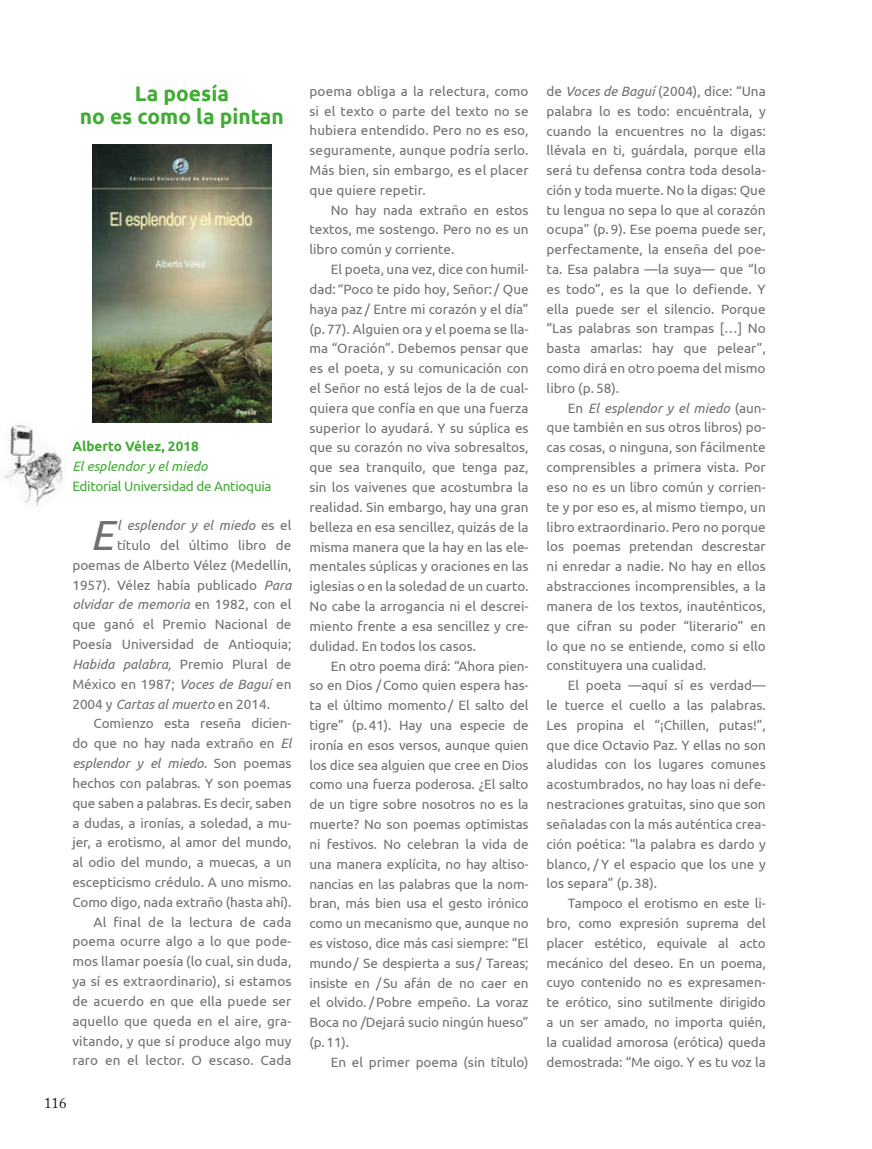
<style>
.page{position:relative;width:872px;height:1149px;background:#fff}
.page>*{position:absolute;margin:0;border:0;box-sizing:border-box;transform-origin:0 0}
.t1{font:italic 42px "Ubuntu";color:#70706f}
.t2{font:700 21px/22.5px "Ubuntu";color:#41ab35;text-align:center}
.t3{font:15px "Adobe Caslon Pro";color:#1d1d1b}
.t4{font:13.5px/19.8px "Ubuntu";color:#70706f;text-align:justify}
.t5{font:italic 13.5px "Ubuntu";color:#70706f}
.t6{font:13.5px "Ubuntu";letter-spacing:-.02em;color:#41ab35}
.t7{font:italic 13.5px "Ubuntu";color:#41ab35}
.t8{font:700 13.5px "Ubuntu";color:#41ab35}
.s1{font-style:normal}
.s2{font-style:italic}
</style>
<div class="page">
<img style="left:93px;top:144px;width:178px;height:278px">
<img style="left:4px;top:424px;width:61px;height:82px">
<h2 class="t2" style="left:80px;top:82px;width:205px">La poesía<br>no es como la pintan</h2>
<p class="t8" style="left:72px;top:438px;width:128px">Alberto Vélez, 2018</p>
<p class="t7" style="left:72px;top:457px;width:137px">El esplendor y el miedo</p>
<p class="t6" style="left:72px;top:477px;width:201px">Editorial Universidad de Antioquia</p>
<h1 class="t1" style="left:90px;top:509px;width:25px">E</h1>
<p class="t5" style="left:117px;top:517px;width:176px">l esplendor y el miedo <span class="s1">es el</span></p>
<p class="t4" style="left:117px;top:534px;width:176px">título del último libro de</p>
<p class="t4" style="left:72px;top:554px;width:221px">poemas de Alberto Vélez (Medellín,</p>
<p class="t4" style="left:72px;top:574px;width:221px">1957). Vélez había publicado <span class="s2">Para</span></p>
<p class="t5" style="left:72px;top:596px;width:221px">olvidar de memoria <span class="s1">en 1982, con el</span></p>
<p class="t4" style="left:72px;top:614px;width:221px">que ganó el Premio Nacional de</p>
<p class="t4" style="left:72px;top:633px;width:221px">Poesía Universidad de Antioquia;</p>
<p class="t5" style="left:72px;top:655px;width:221px">Habida palabra, <span class="s1">Premio Plural de</span></p>
<p class="t4" style="left:72px;top:673px;width:221px">México en 1987; <span class="s2">Voces de Baguí</span> en</p>
<p class="t5" style="left:72px;top:695px;width:199px"><span class="s1">2004 y</span> Cartas al muerto <span class="s1">en 2014.</span></p>
<p class="t4" style="left:94px;top:713px;width:199px">Comienzo esta reseña dicien-</p>
<p class="t4" style="left:72px;top:732px;width:221px">do que no hay nada extraño en <span class="s2">El</span></p>
<p class="t5" style="left:72px;top:754px;width:221px">esplendor y el miedo. <span class="s1">Son poemas</span></p>
<p class="t4" style="left:72px;top:772px;width:221px">hechos con palabras. Y son poemas</p>
<p class="t4" style="left:72px;top:792px;width:221px">que saben a palabras. Es decir, saben</p>
<p class="t4" style="left:72px;top:812px;width:221px">a dudas, a ironías, a soledad, a mu-</p>
<p class="t4" style="left:72px;top:832px;width:221px">jer, a erotismo, al amor del mundo,</p>
<p class="t4" style="left:72px;top:851px;width:221px">al odio del mundo, a muecas, a un</p>
<p class="t4" style="left:72px;top:871px;width:221px">escepticismo crédulo. A uno mismo.</p>
<p class="t4" style="left:72px;top:891px;width:221px">Como digo, nada extraño (hasta ahí).</p>
<p class="t4" style="left:94px;top:911px;width:199px">Al final de la lectura de cada</p>
<p class="t4" style="left:72px;top:931px;width:221px">poema ocurre algo a lo que pode-</p>
<p class="t4" style="left:72px;top:950px;width:221px">mos llamar poesía (lo cual, sin duda,</p>
<p class="t4" style="left:72px;top:970px;width:221px">ya sí es extraordinario), si estamos</p>
<p class="t4" style="left:72px;top:990px;width:221px">de acuerdo en que ella puede ser</p>
<p class="t4" style="left:72px;top:1010px;width:221px">aquello que queda en el aire, gra-</p>
<p class="t4" style="left:72px;top:1030px;width:221px">vitando, y que sí produce algo muy</p>
<p class="t4" style="left:72px;top:1049px;width:221px">raro en el lector. O escaso. Cada</p>
<p class="t3" style="left:44px;top:1093px;width:24px">116</p>
<p class="t4" style="left:309px;top:81px;width:221px">poema obliga a la relectura, como si el texto o parte del texto no se hubiera entendido. Pero no es eso, seguramente, aunque podría serlo.<br>Más bien, sin embargo, es el placer que quiere repetir.</p>
<p class="t4" style="left:309px;top:199px;width:221px;text-indent:21px">No hay nada extraño en estos textos, me sostengo. Pero no es un libro común y corriente.</p>
<p class="t4" style="left:309px;top:259px;width:221px;text-indent:21px">El poeta, una vez, dice con humil&shy;dad:<span class="s2">“</span>Poco te pido hoy, Señor: / Que haya paz / Entre mi corazón y el día” (p. 77). Alguien ora y el poema se lla&shy;ma “Oración”. Debemos pensar que es el poeta, y su comunicación con el Señor no está lejos de la de cual&shy;quiera que confía en que una fuerza superior lo ayudará. Y su súplica es que su corazón no viva sobresaltos, que sea tranquilo, que tenga paz, sin los vaivenes que acostumbra la realidad. Sin embargo, hay una gran belleza en esa sencillez, quizás de la misma manera que la hay en las ele&shy;mentales súplicas y oraciones en las iglesias o en la soledad de un cuarto.<br>No cabe la arrogancia ni el descrei&shy;miento frente a esa sencillez y cre&shy;dulidad. En todos los casos.</p>
<p class="t4" style="left:309px;top:655px;width:221px;text-indent:21px">En otro poema dirá: “Ahora pien&shy;so en Dios / Como quien espera has&shy;ta el último momento / El salto del tigre” (p. 41). Hay una especie de ironía en esos versos, aunque quien los dice sea alguien que cree en Dios como una fuerza poderosa. ¿El salto de un tigre sobre nosotros no es la muerte? No son poemas optimistas ni festivos. No celebran la vida de una manera explícita, no hay altiso&shy;nancias en las palabras que la nom&shy;bran, más bien usa el gesto irónico como un mecanismo que, aunque no es vistoso, dice más casi siempre: “El mundo / Se despierta a sus / Tareas; insiste en / Su afán de no caer en el olvido. / Pobre empeño. La voraz Boca no /Dejará sucio ningún hueso” (p. 11).</p>
<p class="t4" style="left:331px;top:1051px;width:199px">En el primer poema (sin título)</p>
<p class="t4" style="left:546px;top:81px;width:221px">de <span class="s2">Voces de Baguí</span> (2004), dice: “Una palabra lo es todo: encuéntrala, y cuando la encuentres no la digas: llévala en ti, guárdala, porque ella será tu defensa contra toda desola&shy;ción y toda muerte. No la digas: Que tu lengua no sepa lo que al corazón ocupa” (p. 9). Ese poema puede ser, perfectamente, la enseña del poe&shy;ta. Esa palabra —la suya— que “lo es todo”, es la que lo defiende. Y ella puede ser el silencio. Porque “Las palabras son trampas […] No basta amarlas: hay que pelear”, como dirá en otro poema del mismo libro (p. 58).</p>
<p class="t4" style="left:546px;top:397px;width:221px;text-indent:21px">En <span class="s2">El esplendor y el miedo</span> (aun&shy;que también en sus otros libros) po&shy;cas cosas, o ninguna, son fácilmente comprensibles a primera vista. Por eso no es un libro común y corrien&shy;te y por eso es, al mismo tiempo, un libro extraordinario. Pero no porque los poemas pretendan descrestar ni enredar a nadie. No hay en ellos abstracciones incomprensibles, a la manera de los textos, inauténticos, que cifran su poder “literario” en lo que no se entiende, como si ello constituyera una cualidad.</p>
<p class="t4" style="left:546px;top:674px;width:221px;text-indent:21px">El poeta —aquí sí es verdad— le tuerce el cuello a las palabras.<br>Les propina el “¡Chillen, putas!”, que dice Octavio Paz. Y ellas no son aludidas con los lugares comunes acostumbrados, no hay loas ni defe&shy;nestraciones gratuitas, sino que son señaladas con la más auténtica crea&shy;ción poética: “la palabra es dardo y blanco, / Y el espacio que los une y los separa” (p. 38).</p>
<p class="t4" style="left:546px;top:892px;width:221px;text-indent:21px">Tampoco el erotismo en este li&shy;bro, como expresión suprema del placer estético, equivale al acto mecánico del deseo. En un poema, cuyo contenido no es expresamen&shy;te erótico, sino sutilmente dirigido a un ser amado, no importa quién, la cualidad amorosa (erótica) queda demostrada: “Me oigo. Y es tu voz la</p>
</div>
